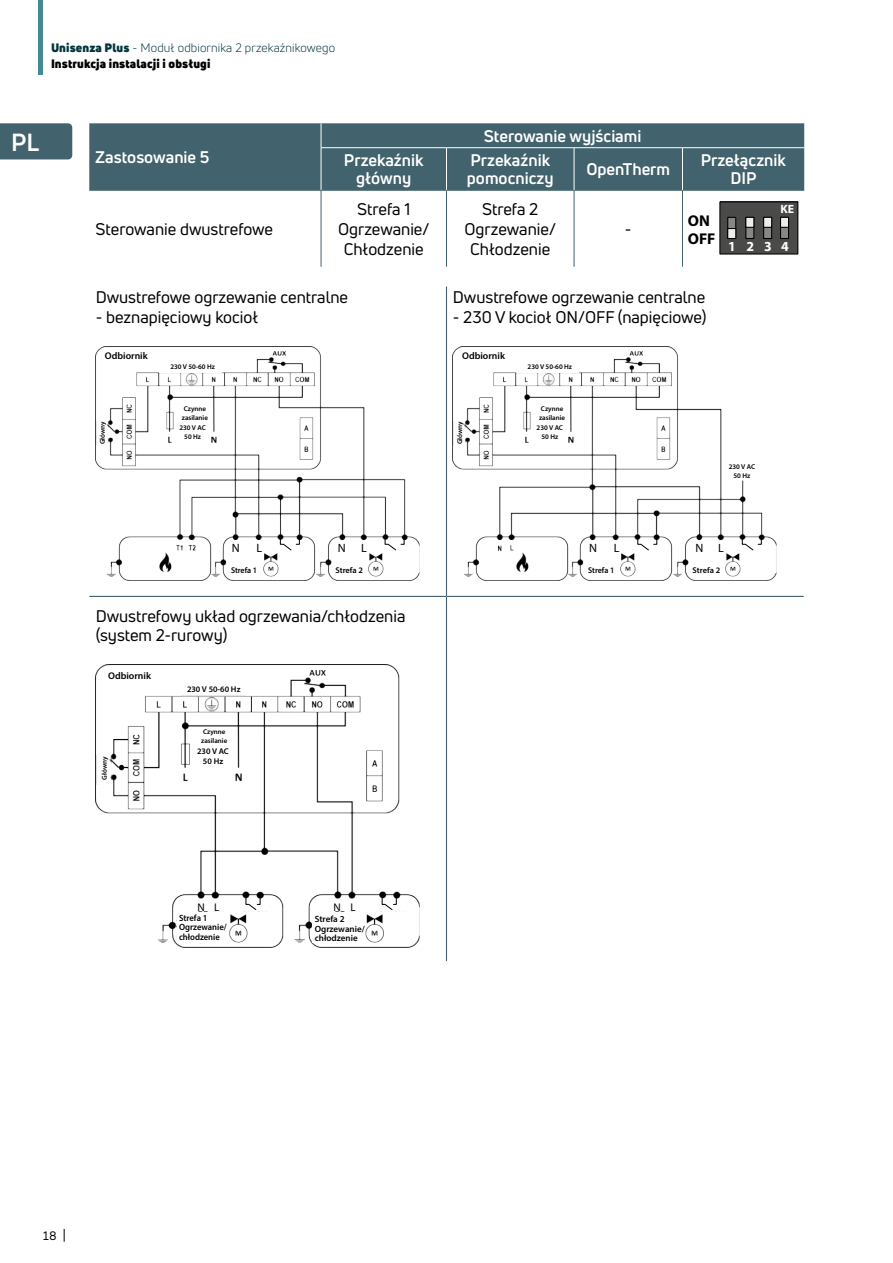
<style>
.page{position:relative;width:893px;height:1263px;background:#fff}
.page>*{position:absolute;margin:0;border:0;box-sizing:border-box;transform-origin:0 0}
.t1{font:700 24.3px "Uni Neue";color:#fff}
.t2{font:16.5px/19.8px "Uni Neue";color:#000;text-align:center}
.t3{font:700 16.5px/18px "Uni Neue";color:#fff;text-align:center}
.t4{font:700 15.6px/17.9px "Myriad Pro";color:#000}
.t5{font:700 13.8px "Myriad Pro";color:#fff}
.t6{font:12px/16.5px "Uni Neue";letter-spacing:.01em;color:#00353e}
.t7{font:12px "Myriad Pro";color:#000}
.t8{font:12px "Uni Neue";color:#000}
.t9{font:700 12px "Myriad Pro";color:#fff}
.t10{font:11.1px "Myriad Pro";color:#000}
.t11{font:600 9.75px "Myriad Pro";color:#000}
.t12{font:600 9px/9.8px "Myriad Pro";color:#000;scale:.95 1}
.t13{font:600 9px/9.8px "Myriad Pro";color:#000}
.t14{font:600 8.4px/10.1px "Myriad Pro";color:#000;text-align:center}
.t15{font:600 8.4px "Myriad Pro";color:#000;scale:.95 1}
.t16{font:600 7.05px/8.4px "Myriad Pro";color:#000}
.s1{font-weight:900}
.s2{font-weight:900;color:#000}
</style>
<div class="page">
<svg style="left:64px;top:1229px;width:1px;height:13px"></svg>
<div style="left:38px;top:0;width:5px;height:74px;background:#458998"></div>
<div style="left:0;top:123px;width:72px;height:36px;background:#42636d"></div>
<div style="left:89px;top:123px;width:715px;height:67px;background:#42636d"></div>
<hr style="left:89px;top:190px;width:232px;height:1px;background:#42636d">
<hr style="left:321px;top:190px;width:125px;height:1px;background:#42636d">
<hr style="left:321px;top:191px;width:1px;height:76px;background:#42636d">
<hr style="left:446px;top:190px;width:128px;height:1px;background:#42636d">
<hr style="left:446px;top:191px;width:1px;height:76px;background:#42636d">
<hr style="left:574px;top:190px;width:108px;height:1px;background:#42636d">
<hr style="left:574px;top:191px;width:1px;height:76px;background:#42636d">
<hr style="left:682px;top:190px;width:122px;height:1px;background:#42636d">
<hr style="left:682px;top:191px;width:1px;height:76px;background:#42636d">
<svg style="left:321px;top:123px;width:1px;height:24px"></svg>
<hr style="left:321px;top:147px;width:125px;height:1px;background:#fff">
<hr style="left:321px;top:148px;width:1px;height:42px;background:#fff">
<hr style="left:446px;top:147px;width:128px;height:1px;background:#fff">
<hr style="left:446px;top:148px;width:1px;height:42px;background:#fff">
<hr style="left:574px;top:147px;width:108px;height:1px;background:#fff">
<hr style="left:574px;top:148px;width:1px;height:42px;background:#fff">
<hr style="left:682px;top:147px;width:122px;height:1px;background:#fff">
<hr style="left:682px;top:148px;width:1px;height:42px;background:#fff">
<div style="left:720px;top:202px;width:78px;height:52px;background:#4a4a49"></div>
<div style="left:719px;top:201px;width:79px;height:54px;border:1px solid #000"></div>
<div style="left:780px;top:217px;width:8px;height:21px;background:#878787"></div>
<div style="left:780px;top:217px;width:9px;height:22px;border:1px solid #000"></div>
<div style="left:780px;top:217px;width:8px;height:10px;background:#ededed"></div>
<div style="left:780px;top:217px;width:9px;height:11px;border:1px solid #000"></div>
<div style="left:764px;top:217px;width:8px;height:21px;background:#878787"></div>
<div style="left:763px;top:217px;width:9px;height:22px;border:1px solid #000"></div>
<div style="left:764px;top:217px;width:8px;height:10px;background:#ededed"></div>
<div style="left:763px;top:217px;width:9px;height:11px;border:1px solid #000"></div>
<div style="left:746px;top:217px;width:8px;height:21px;background:#878787"></div>
<div style="left:745px;top:217px;width:9px;height:22px;border:1px solid #000"></div>
<div style="left:746px;top:217px;width:8px;height:10px;background:#ededed"></div>
<div style="left:745px;top:217px;width:9px;height:11px;border:1px solid #000"></div>
<div style="left:728px;top:217px;width:8px;height:21px;background:#878787"></div>
<div style="left:727px;top:217px;width:9px;height:22px;border:1px solid #000"></div>
<div style="left:728px;top:229px;width:8px;height:9px;background:#ededed"></div>
<div style="left:727px;top:228px;width:9px;height:11px;border:1px solid #000"></div>
<hr style="left:446px;top:287px;width:1px;height:309px;background:#42636d">
<hr style="left:446px;top:597px;width:1px;height:364px;background:#42636d">
<hr style="left:89px;top:596px;width:357px;height:1px;background:#42636d">
<hr style="left:446px;top:596px;width:358px;height:1px;background:#42636d">
<img style="left:96px;top:346px;width:323px;height:234px">
<div style="left:230px;top:542px;width:80px;height:10px;background:#fff"></div>
<svg style="left:280px;top:536px;width:20px;height:15px"></svg>
<div style="left:334px;top:542px;width:81px;height:10px;background:#fff"></div>
<svg style="left:385px;top:536px;width:20px;height:15px"></svg>
<div style="left:229px;top:557px;width:31px;height:19px;background:#fff"></div>
<div style="left:102px;top:349px;width:60px;height:15px;background:#fff"></div>
<div style="left:175px;top:412px;width:36px;height:11px;background:#fff"></div>
<div style="left:98px;top:417px;width:9px;height:35px;background:#fff"></div>
<div style="left:159px;top:359px;width:63px;height:13px;background:#fff"></div>
<div style="left:176px;top:424px;width:33px;height:23px;background:#fff"></div>
<div style="left:334px;top:561px;width:32px;height:15px;background:#fff"></div>
<img style="left:453px;top:346px;width:324px;height:234px">
<div style="left:691px;top:542px;width:81px;height:10px;background:#fff"></div>
<svg style="left:742px;top:536px;width:20px;height:15px"></svg>
<div style="left:587px;top:542px;width:80px;height:10px;background:#fff"></div>
<svg style="left:637px;top:536px;width:20px;height:15px"></svg>
<div style="left:586px;top:557px;width:31px;height:19px;background:#fff"></div>
<div style="left:459px;top:349px;width:61px;height:15px;background:#fff"></div>
<div style="left:532px;top:412px;width:36px;height:11px;background:#fff"></div>
<div style="left:455px;top:417px;width:9px;height:35px;background:#fff"></div>
<div style="left:516px;top:359px;width:63px;height:13px;background:#fff"></div>
<div style="left:533px;top:424px;width:33px;height:23px;background:#fff"></div>
<div style="left:691px;top:561px;width:32px;height:15px;background:#fff"></div>
<div style="left:723px;top:456px;width:41px;height:23px;background:#fff"></div>
<img style="left:96px;top:664px;width:323px;height:283px">
<div style="left:195px;top:902px;width:75px;height:9px;background:#fff"></div>
<svg style="left:245px;top:897px;width:16px;height:13px"></svg>
<div style="left:332px;top:902px;width:74px;height:9px;background:#fff"></div>
<svg style="left:382px;top:897px;width:15px;height:13px"></svg>
<div style="left:177px;top:916px;width:50px;height:27px;background:#fff"></div>
<div style="left:105px;top:670px;width:60px;height:14px;background:#fff"></div>
<div style="left:188px;top:730px;width:48px;height:11px;background:#fff"></div>
<div style="left:100px;top:751px;width:8px;height:35px;background:#fff"></div>
<div style="left:182px;top:680px;width:62px;height:14px;background:#fff"></div>
<div style="left:194px;top:740px;width:42px;height:29px;background:#fff"></div>
<div style="left:312px;top:916px;width:51px;height:27px;background:#fff"></div>
<p class="t6" style="left:51px;top:39px;width:286px"><span class="s1">Unisenza Plus</span> - Moduł odbiornika 2 przekaźnikowego<br><span class="s2">Instrukcja instalacji i obsługi</span></p>
<h1 class="t1" style="left:11px;top:127px;width:29px">PL</h1>
<p class="t3" style="left:95px;top:148px;width:116px">Zastosowanie 5</p>
<p class="t2" style="left:96px;top:219px;width:179px">Sterowanie dwustrefowe</p>
<p class="t3" style="left:484px;top:127px;width:159px">Sterowanie wyjściami</p>
<p class="t3" style="left:344px;top:151px;width:81px">Przekaźnik główny</p>
<p class="t3" style="left:467px;top:151px;width:88px;text-align:left">Przekaźnik pomocniczy</p>
<p class="t3" style="left:586px;top:160px;width:85px">OpenTherm</p>
<p class="t3" style="left:701px;top:151px;width:87px">Przełącznik<br>DIP</p>
<p class="t2" style="left:338px;top:199px;width:93px">Strefa 1<br>Ogrzewanie/<br>Chłodzenie</p>
<p class="t2" style="left:464px;top:199px;width:93px">Strefa 2<br>Ogrzewanie/<br>Chłodzenie</p>
<p class="t2" style="left:625px;top:219px;width:8px">-</p>
<p class="t4" style="left:688px;top:211px;width:29px">ON<br>OFF</p>
<p class="t9" style="left:780px;top:201px;width:15px">KE</p>
<p class="t5" style="left:728px;top:237px;width:62px">1234</p>
<p class="t2" style="left:96px;top:287px;width:254px">Dwustrefowe ogrzewanie centralne</p>
<p class="t2" style="left:96px;top:307px;width:164px">- beznapięciowy kocioł</p>
<p class="t2" style="left:453px;top:287px;width:254px">Dwustrefowe ogrzewanie centralne</p>
<p class="t2" style="left:453px;top:307px;width:255px">- 230 V kocioł ON/OFF (napięciowe)</p>
<p class="t11" style="left:105px;top:350px;width:44px">Odbiornik</p>
<p class="t11" style="left:462px;top:350px;width:44px">Odbiornik</p>
<p class="t16" style="left:170px;top:362px;width:46px">230 V 50-60 Hz</p>
<p class="t16" style="left:528px;top:362px;width:46px">230 V 50-60 Hz</p>
<p class="t16" style="left:98px;top:444px;width:24px;rotate:-90deg">Główny</p>
<p class="t16" style="left:182px;top:404px;width:28px">Czynne zasilanie</p>
<p class="t16" style="left:179px;top:423px;width:28px;text-align:center">230 V AC<br>50 Hz</p>
<p class="t16" style="left:455px;top:444px;width:24px;rotate:-90deg">Główny</p>
<p class="t16" style="left:539px;top:404px;width:28px">Czynne zasilanie</p>
<p class="t16" style="left:537px;top:423px;width:28px;text-align:center">230 V AC<br>50 Hz</p>
<p class="t16" style="left:729px;top:463px;width:28px;text-align:center">230 V AC<br>50 Hz</p>
<p class="t7" style="left:232px;top:540px;width:9px">N</p>
<p class="t7" style="left:256px;top:540px;width:7px">L</p>
<p class="t7" style="left:338px;top:540px;width:9px">N</p>
<p class="t7" style="left:361px;top:540px;width:7px">L</p>
<p class="t15" style="left:231px;top:565px;width:29px">Strefa 1</p>
<p class="t14" style="left:335px;top:565px;width:29px">Strefa 2</p>
<p class="t2" style="left:96px;top:606px;width:311px;text-align:left">Dwustrefowy układ ogrzewania/chłodzenia (system 2-rurowy)</p>
<p class="t11" style="left:108px;top:670px;width:44px">Odbiornik</p>
<p class="t16" style="left:100px;top:780px;width:24px;rotate:-90deg">Główny</p>
<p class="t14" style="left:187px;top:684px;width:55px">230 V 50-60 Hz</p>
<p class="t16" style="left:201px;top:727px;width:28px">Czynne zasilanie</p>
<p class="t14" style="left:197px;top:746px;width:33px">230 V AC<br>50 Hz</p>
<p class="t7" style="left:589px;top:540px;width:9px">N</p>
<p class="t7" style="left:614px;top:540px;width:7px">L</p>
<p class="t7" style="left:695px;top:540px;width:30px">N L</p>
<p class="t15" style="left:588px;top:565px;width:29px">Strefa 1</p>
<p class="t14" style="left:693px;top:565px;width:29px">Strefa 2</p>
<p class="t10" style="left:197px;top:900px;width:24px">N L</p>
<p class="t10" style="left:334px;top:900px;width:24px">N L</p>
<p class="t12" style="left:179px;top:912px;width:52px">Strefa 1<br>Ogrzewanie/ chłodzenie</p>
<p class="t13" style="left:315px;top:914px;width:52px">Strefa 2<br>Ogrzewanie/ chłodzenie</p>
<p class="t8" style="left:43px;top:1228px;width:15px">18</p>
</div>
